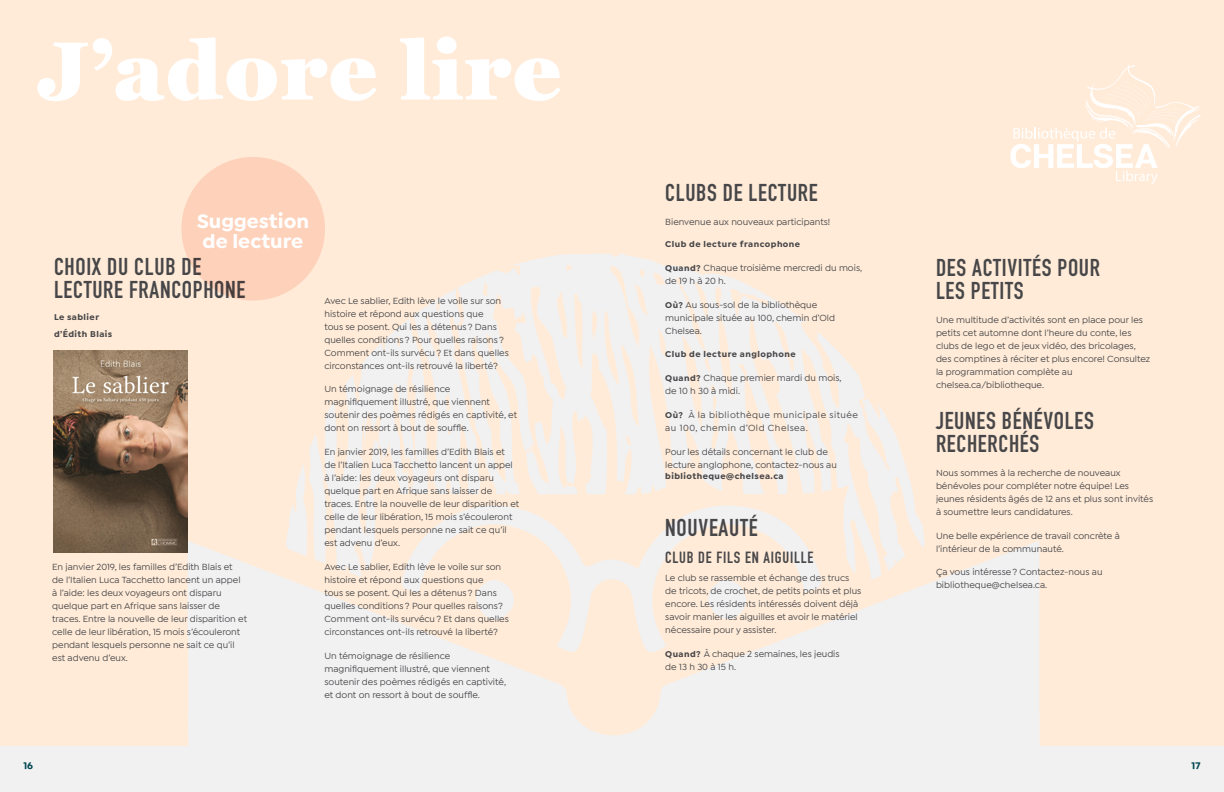
<style>
.page{position:relative;width:1224px;height:792px;background:#fff}
.page>*{position:absolute;margin:0;border:0;box-sizing:border-box;transform-origin:0 0}
.t1{font:700 24px/23px "DIN Condensed";letter-spacing:.03em;color:#474648}
.t2{font:700 20.7px/19.8px "Isidora Sans";color:#fff}
.t3{font:700 16px "DIN Condensed";letter-spacing:.05em;color:#474648}
.t4{font:700 10px "Isidora Sans";color:#004750}
.t5{font:500 9.5px/13px "Isidora Sans";color:#474648}
.t6{font:500 9.5px/13px "Isidora Sans";letter-spacing:.05em;color:#474648}
.t7{font:700 9px/17.5px "Isidora Sans";letter-spacing:.05em;color:#474648}
.s1{font-weight:700;font-size:9px}
</style>
<div class="page">
<div style="left:0;top:0;width:1224px;height:746px;background:#ffebd8"></div>
<svg style="left:286px;top:289px;width:171px;height:252px"></svg>
<svg style="left:457px;top:253px;width:468px;height:288px"></svg>
<svg style="left:187px;top:541px;width:853px;height:251px;fill:#f1f1f2"></svg>
<svg style="left:1010px;top:63px;width:191px;height:121px"></svg>
<svg style="left:37px;top:37px;width:340px;height:64px"></svg>
<svg style="left:400px;top:37px;width:161px;height:64px"></svg>
<div style="left:181px;top:157px;width:144px;height:144px;background:#fdd1ba;border-radius:50%"></div>
<img style="left:53px;top:350px;width:135px;height:202px">
<h2 class="t2" style="left:197px;top:211px;width:114px">Suggestion de lecture</h2>
<h1 class="t1" style="left:54px;top:255px;width:193px">CHOIX DU CLUB DE<br>LECTURE FRANCOPHONE</h1>
<p class="t7" style="left:54px;top:308px;width:60px">Le sablier d’Édith Blais</p>
<p class="t5" style="left:52px;top:560px;width:196px">En janvier 2019, les familles d’Edith Blais et<br>de l’Italien Luca Tacchetto lancent un appel à l’aide: les deux voyageurs ont disparu quelque part en Afrique sans laisser de traces. Entre la nouvelle de leur disparition et celle de leur libération, 15 mois s’écouleront pendant lesquels personne ne sait ce qu’il est advenu d’eux.</p>
<p class="t5" style="left:324px;top:294px;width:186px">Avec Le sablier, Edith lève le voile sur son histoire et répond aux questions que<br>tous se posent. Qui les a détenus? Dans quelles conditions? Pour quelles raisons?<br>Comment ont-ils survécu? Et dans quelles circonstances ont-ils retrouvé la liberté?</p>
<p class="t5" style="left:324px;top:383px;width:194px">Un témoignage de résilience magnifiquement illustré, que viennent soutenir des poèmes rédigés en captivité, et dont on ressort à bout de souffle.</p>
<p class="t5" style="left:324px;top:446px;width:196px">En janvier 2019, les familles d’Edith Blais et<br>de l’Italien Luca Tacchetto lancent un appel à l’aide: les deux voyageurs ont disparu quelque part en Afrique sans laisser de traces. Entre la nouvelle de leur disparition et celle de leur libération, 15 mois s’écouleront pendant lesquels personne ne sait ce qu’il est advenu d’eux.</p>
<p class="t5" style="left:324px;top:560px;width:186px">Avec Le sablier, Edith lève le voile sur son histoire et répond aux questions que<br>tous se posent. Qui les a détenus? Dans quelles conditions? Pour quelles raisons?<br>Comment ont-ils survécu? Et dans quelles circonstances ont-ils retrouvé la liberté?</p>
<p class="t5" style="left:324px;top:649px;width:183px">Un témoignage de résilience magnifiquement illustré, que viennent soutenir des poèmes rédigés en captivité, et dont on ressort à bout de souffle.</p>
<h1 class="t1" style="left:665px;top:181px;width:154px">CLUBS DE LECTURE</h1>
<p class="t5" style="left:665px;top:216px;width:167px">Bienvenue aux nouveaux participants!</p>
<p class="t7" style="left:665px;top:235px;width:136px">Club de lecture francophone</p>
<p class="t5" style="left:665px;top:261px;width:198px"><span class="s1">Quand?</span> Chaque troisième mercredi du mois, de 19 h à 20 h.</p>
<p class="t5" style="left:665px;top:298px;width:171px"><span class="s1">Où?</span> Au sous-sol de la bibliothèque municipale située au 100, chemin d’Old<br>Chelsea.</p>
<p class="t7" style="left:665px;top:346px;width:132px">Club de lecture anglophone</p>
<p class="t5" style="left:665px;top:372px;width:178px"><span class="s1">Quand?</span> Chaque premier mardi du mois, de 10 h 30 à midi.</p>
<p class="t6" style="left:665px;top:408px;width:194px"><span class="s1">Où?</span> À la bibliothèque municipale située au 100, chemin d’Old Chelsea.</p>
<p class="t5" style="left:665px;top:445px;width:173px">Pour les détails concernant le club de lecture anglophone, contactez-nous au</p>
<p class="t7" style="left:665px;top:467px;width:120px">bibliotheque@chelsea.ca</p>
<h1 class="t1" style="left:665px;top:516px;width:94px">NOUVEAUTÉ</h1>
<h3 class="t3" style="left:665px;top:547px;width:150px">CLUB DE FILS EN AIGUILLE</h3>
<p class="t5" style="left:665px;top:571px;width:198px">Le club se rassemble et échange des trucs de tricots, de crochet, de petits points et plus encore. Les résidents intéressés doivent déjà savoir manier les aiguilles et avoir le matériel nécessaire pour y assister.</p>
<p class="t5" style="left:665px;top:647px;width:176px"><span class="s1">Quand?</span> À chaque 2 semaines, les jeudis de 13 h 30 à 15 h.</p>
<h1 class="t1" style="left:936px;top:256px;width:166px">DES ACTIVITÉS POUR<br>LES PETITS</h1>
<p class="t5" style="left:936px;top:313px;width:216px">Une multitude d’activités sont en place pour les petits cet automne dont l’heure du conte, les clubs de lego et de jeux vidéo, des bricolages, des comptines à réciter et plus encore! Consultez la programmation complète au chelsea.ca/bibliotheque.</p>
<h1 class="t1" style="left:936px;top:409px;width:159px">JEUNES BÉNÉVOLES<br>RECHERCHÉS</h1>
<p class="t5" style="left:936px;top:466px;width:219px">Nous sommes à la recherche de nouveaux bénévoles pour compléter notre équipe! Les jeunes résidents âgés de 12 ans et plus sont invités à soumettre leurs candidatures.</p>
<p class="t5" style="left:936px;top:529px;width:185px">Une belle expérience de travail concrète à l’intérieur de la communauté.</p>
<p class="t5" style="left:936px;top:566px;width:168px">Ça vous intéresse? Contactez-nous au bibliotheque@chelsea.ca.</p>
<p class="t4" style="left:23px;top:759px;width:11px">16</p>
<p class="t4" style="left:1192px;top:759px;width:10px">17</p>
</div>
